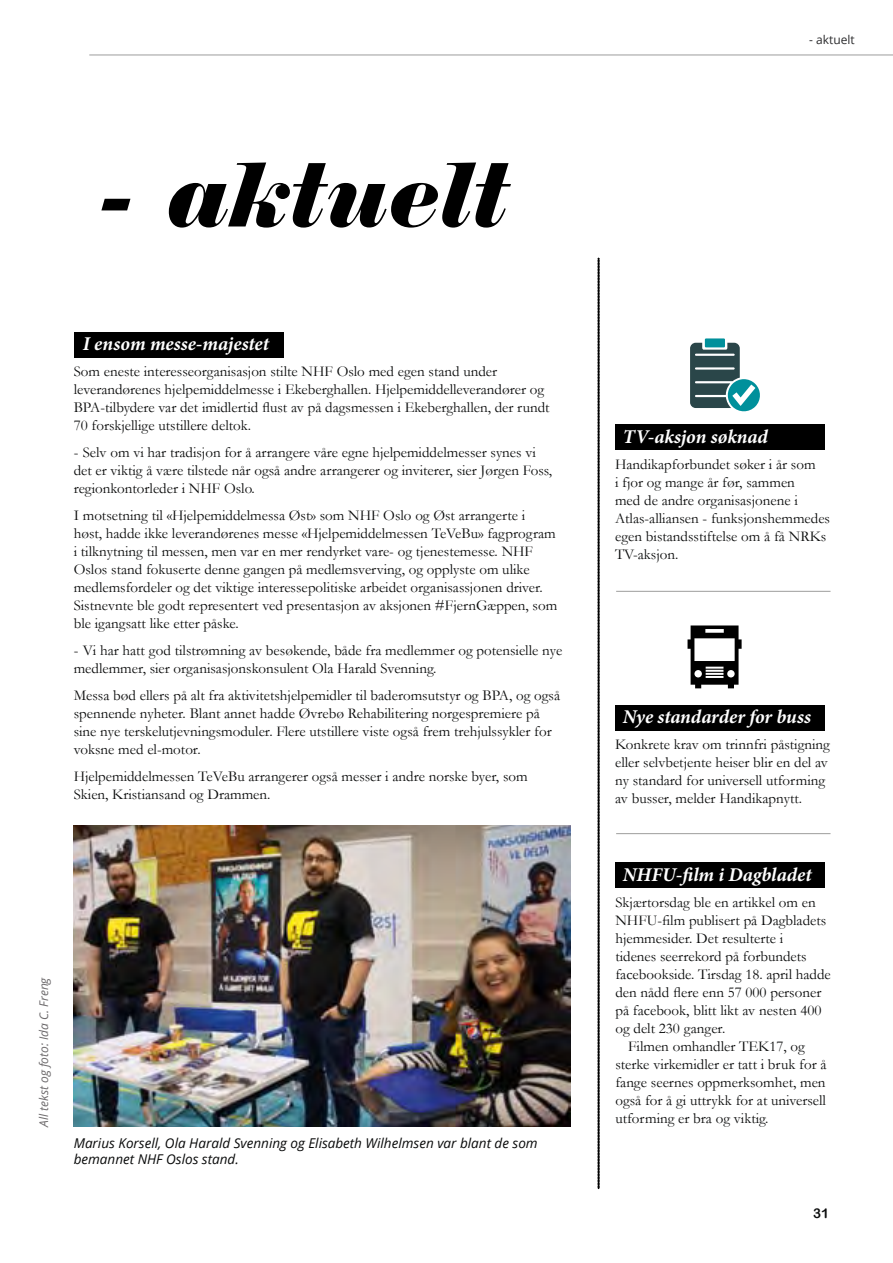
<style>
.page{position:relative;width:893px;height:1263px;background:#fff}
.page>*{position:absolute;margin:0;border:0;box-sizing:border-box;transform-origin:0 0}
.t1{font:italic 700 19.5px "Minion Pro";letter-spacing:-.005em;color:#fff}
.Tekst_uten_innrykk{font:15px/18px "Garamond";color:#0a0b0b}
.Tekst_uten_innrykk-2{font:italic 13.5px/16.2px "Open Sans";color:#0a0b0b}
.t2{font:13.5px "Arial Rounded MT Bold";color:#0a0b0b}
.t3{font:italic 12px "Open Sans";color:#6d6a6c}
.t4{font:12px "Open Sans";color:#2d2d2f}
</style>
<div class="page">
<svg style="left:598px;top:258px;width:1px;height:931px"></svg>
<div style="left:74px;top:332px;width:210px;height:25px;background:#000"></div>
<hr style="left:616px;top:833px;width:214px;height:1px;background:#9d9d9c">
<hr style="left:616px;top:591px;width:214px;height:1px;background:#9d9d9c">
<img style="left:74px;top:825px;width:496px;height:302px">
<div style="left:615px;top:863px;width:210px;height:25px;background:#000"></div>
<svg style="left:687px;top:625px;width:55px;height:63px"></svg>
<div style="left:615px;top:705px;width:210px;height:25px;background:#000"></div>
<div style="left:615px;top:425px;width:210px;height:25px;background:#000"></div>
<svg style="left:690px;top:343px;width:70px;height:68px"></svg>
<div style="left:705px;top:338px;width:20px;height:9px;background:#00909b"></div>
<hr style="left:89px;top:55px;width:804px;height:1px;background:#9d9d9c">
<svg style="left:101px;top:162px;width:410px;height:66px"></svg>
<p class="t4" style="left:809px;top:32px;width:47px">- aktuelt</p>
<h1 class="t1" style="left:83px;top:330px;width:188px">I ensom messe-majestet</h1>
<p class="Tekst_uten_innrykk" style="left:74px;top:361px;width:477px">Som eneste interesseorganisasjon stilte NHF Oslo med egen stand under leverandørenes hjelpemiddelmesse i Ekeberghallen. Hjelpemiddelleverandører og BPA-tilbydere var det imidlertid flust av på dagsmessen i Ekeberghallen, der rundt 70 forskjellige utstillere deltok.</p>
<p class="Tekst_uten_innrykk" style="left:74px;top:442px;width:480px">- Selv om vi har tradisjon for å arrangere våre egne hjelpemiddelmesser synes vi det er viktig å være tilstede når også andre arrangerer og inviterer, sier Jørgen Foss, regionkontorleder i NHF Oslo.</p>
<p class="Tekst_uten_innrykk" style="left:74px;top:505px;width:485px">I motsetning til «Hjelpemiddelmessa Øst» som NHF Oslo og Øst arrangerte i høst, hadde ikke leverandørenes messe «Hjelpemiddelmessen TeVeBu» fagprogram i tilknytning til messen, men var en mer rendyrket vare- og tjenestemesse. NHF Oslos stand fokuserte denne gangen på medlemsverving, og opplyste om ulike medlemsfordeler og det viktige interessepolitiske arbeidet organisassjonen driver.<br>Sistnevnte ble godt representert ved presentasjon av aksjonen #FjernGæppen, som ble igangsatt like etter påske.</p>
<p class="Tekst_uten_innrykk" style="left:74px;top:640px;width:490px">- Vi har hatt god tilstrømning av besøkende, både fra medlemmer og potensielle nye medlemmer, sier organisasjonskonsulent Ola Harald Svenning.</p>
<p class="Tekst_uten_innrykk" style="left:74px;top:685px;width:488px">Messa bød ellers på alt fra aktivitetshjelpemidler til baderomsutstyr og BPA, og også spennende nyheter. Blant annet hadde Øvrebø Rehabilitering norgespremiere på sine nye terskelutjevningsmoduler. Flere utstillere viste også frem trehjulssykler for voksne med el-motor.</p>
<p class="Tekst_uten_innrykk" style="left:74px;top:766px;width:455px">Hjelpemiddelmessen TeVeBu arrangerer også messer i andre norske byer, som<br>Skien, Kristiansand og Drammen.</p>
<p class="t3" style="left:36px;top:1127px;width:152px;rotate:-90deg">All tekst og foto: Ida C. Freng</p>
<p class="Tekst_uten_innrykk-2" style="left:74px;top:1134px;width:465px">Marius Korsell, Ola Harald Svenning og Elisabeth Wilhelmsen var blant de som bemannet NHF Oslos stand.</p>
<h1 class="t1" style="left:623px;top:423px;width:146px">TV-aksjon søknad</h1>
<p class="Tekst_uten_innrykk" style="left:615px;top:454px;width:217px">Handikapforbundet søker i år som<br>i fjor og mange år før, sammen<br>med de andre organisasjonene i<br>Atlas-alliansen - funksjonshemmedes egen bistandsstiftelse om å få NRKs<br>TV-aksjon.</p>
<h1 class="t1" style="left:623px;top:703px;width:190px">Nye standarder for buss</h1>
<p class="Tekst_uten_innrykk" style="left:615px;top:735px;width:216px">Konkrete krav om trinnfri påstigning eller selvbetjente heiser blir en del av ny standard for universell utforming av busser, melder Handikapnytt.</p>
<h1 class="t1" style="left:623px;top:861px;width:190px">NHFU-film i Dagbladet</h1>
<p class="Tekst_uten_innrykk" style="left:615px;top:893px;width:217px">Skjærtorsdag ble en artikkel om en<br>NHFU-film publisert på Dagbladets hjemmesider. Det resulterte i<br>tidenes seerrekord på forbundets facebookside. Tirsdag 18. april hadde den nådd flere enn 57 000 personer på facebook, blitt likt av nesten 400 og delt 230 ganger.</p>
<p class="Tekst_uten_innrykk" style="left:615px;top:1037px;width:213px;text-indent:13px">Filmen omhandler TEK17, og sterke virkemidler er tatt i bruk for å fange seernes oppmerksomhet, men også for å gi uttrykk for at universell utforming er bra og viktig.</p>
<p class="t2" style="left:813px;top:1205px;width:18px">31</p>
</div>
